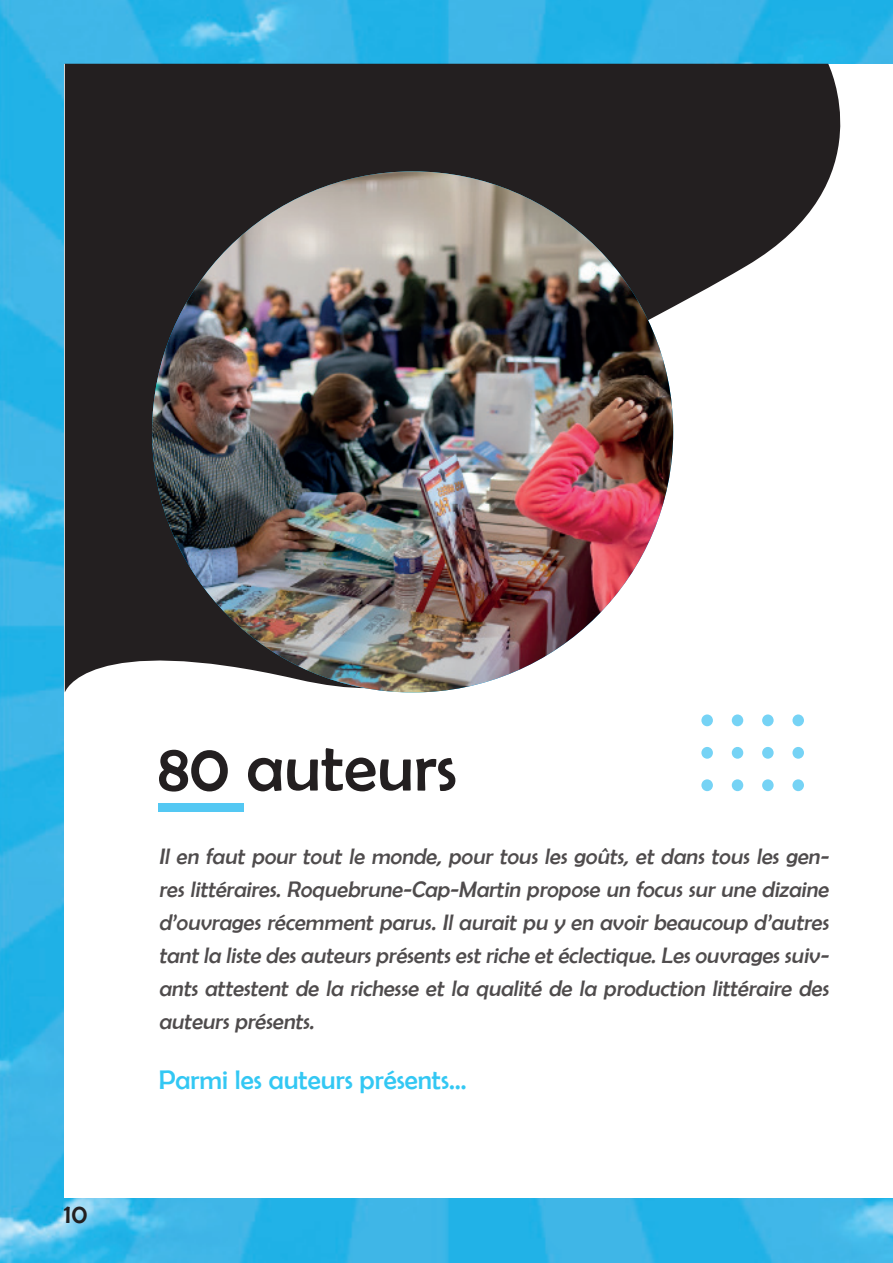
<style>
.page{position:relative;width:893px;height:1263px;background:#fff}
.page>*{position:absolute;margin:0;border:0;box-sizing:border-box;transform-origin:0 0}
.t1{font:67.5px "Berlin Sans FB";color:#231f20}
.t2{font:27px "Berlin Sans FB";color:#00baf1}
.t3{font:27px "Berlin Sans FB";color:#231f20}
.t4{font:italic 22.5px/33px "Berlin Sans FB";color:#231f20;text-align:justify}
</style>
<div class="page">
<img style="left:0;top:0;width:892px;height:1263px">
<hr style="left:892px;top:0;width:1px;height:1263px;background:#050f32">
<div style="left:65px;top:65px;width:828px;height:1133px;background:#fff"></div>
<svg style="left:65px;top:64px;width:822px;height:663px;fill:#231f20"></svg>
<img style="left:152px;top:171px;width:521px;height:521px;border-radius:261px">
<div style="left:158px;top:803px;width:86px;height:8px;background:#54c8f3"></div>
<svg style="left:701px;top:779px;width:12px;height:12px"></svg>
<svg style="left:762px;top:779px;width:12px;height:12px"></svg>
<div style="left:732px;top:779px;width:11px;height:12px;background:#76d3f5;border-radius:50%"></div>
<svg style="left:792px;top:779px;width:12px;height:12px"></svg>
<svg style="left:701px;top:747px;width:12px;height:12px"></svg>
<svg style="left:762px;top:747px;width:12px;height:12px"></svg>
<div style="left:732px;top:747px;width:11px;height:12px;background:#76d3f5;border-radius:50%"></div>
<svg style="left:792px;top:747px;width:12px;height:12px"></svg>
<svg style="left:701px;top:714px;width:12px;height:12px"></svg>
<svg style="left:762px;top:714px;width:12px;height:12px"></svg>
<div style="left:732px;top:714px;width:11px;height:12px;background:#76d3f5;border-radius:50%"></div>
<svg style="left:792px;top:714px;width:12px;height:12px"></svg>
<p class="t3" style="left:64px;top:1198px;width:25px">10</p>
<h1 class="t1" style="left:158px;top:730px;width:300px">80 auteurs</h1>
<p class="t4" style="left:159px;top:839px;width:675px">Il en faut pour tout le monde, pour tous les goûts, et dans tous les gen&shy;res littéraires. Roquebrune-Cap-Martin propose un focus sur une dizaine d’ouvrages récemment parus. Il aurait pu y en avoir beaucoup d’autres tant la liste desauteursprésentsest riche et éclectique.Lesouvragessuiv&shy;ants attestent de la richesse et la qualité de la production littéraire des auteurs présents.</p>
<p class="t2" style="left:159px;top:1065px;width:309px">Parmi les auteurs présents…</p>
</div>
